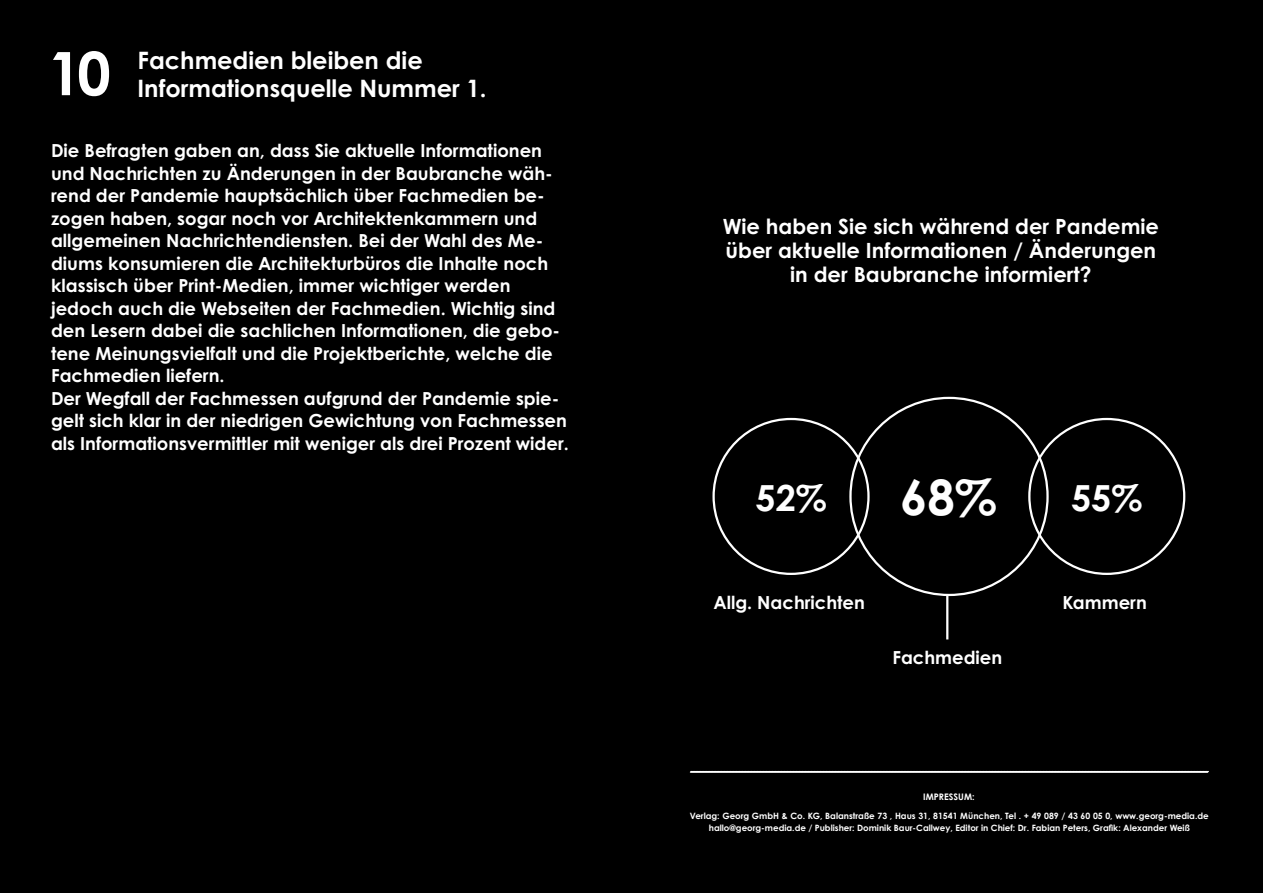
<style>
.page{position:relative;width:1263px;height:893px;background:#000}
.page>*{position:absolute;margin:0;border:0;box-sizing:border-box;transform-origin:0 0}
.t1{font:700 60px "Century Gothic Pro";color:#fff}
.t2{font:700 48.9px "Century Gothic Pro";color:#fff}
.t3{font:700 36px "Century Gothic Pro";color:#fff}
.t4{font:700 24px/28.5px "Century Gothic Pro";color:#fff}
.t5{font:700 21px/24px "Century Gothic Pro";color:#fff;text-align:center}
.t6{font:700 18px/22.5px "Century Gothic Pro";color:#fff}
.t7{font:700 9px "Century Gothic Pro";color:#fff}
.t8{font:700 8.7px/12px "Century Gothic Pro";color:#fff;text-align:center}
</style>
<div class="page">
<svg style="left:690px;top:771px;width:519px;height:2px"></svg>
<hr style="left:946px;top:596px;width:2px;height:43px;background:#fff">
<p class="t1" style="left:48px;top:36px;width:65px">10</p>
<p class="t4" style="left:138px;top:45px;width:351px">Fachmedien bleiben die<br>Informationsquelle Nummer 1.</p>
<p class="t6" style="left:51px;top:139px;width:511px">Die Befragten gaben an, dass Sie aktuelle Informationen und Nachrichten zu Änderungen in der Baubranche wäh&shy;rend der Pandemie hauptsächlich über Fachmedien be&shy;zogen haben, sogar noch vor Architektenkammern und allgemeinen Nachrichtendiensten. Bei der Wahl des Me&shy;diums konsumieren die Architekturbüros die Inhalte noch klassisch über Print-Medien, immer wichtiger werden jedoch auch die Webseiten der Fachmedien. Wichtig sind den Lesern dabei die sachlichen Informationen, die gebo&shy;tene Meinungsvielfalt und die Projektberichte, welche die Fachmedien liefern.</p>
<p class="t6" style="left:51px;top:387px;width:519px">Der Wegfall der Fachmessen aufgrund der Pandemie spie&shy;gelt sich klar in der niedrigen Gewichtung von Fachmessen als Informationsvermittler mit weniger als drei Prozent wider.</p>
<p class="t5" style="left:723px;top:214px;width:438px">Wie haben Sie sich während der Pandemie über aktuelle Informationen / Änderungen in der Baubranche informiert?</p>
<p class="t3" style="left:756px;top:476px;width:73px">52%</p>
<p class="t2" style="left:900px;top:466px;width:98px">68%</p>
<p class="t3" style="left:1071px;top:476px;width:73px">55%</p>
<p class="t6" style="left:713px;top:591px;width:153px">Allg. Nachrichten</p>
<p class="t6" style="left:1062px;top:591px;width:86px">Kammern</p>
<p class="t6" style="left:892px;top:645px;width:111px">Fachmedien</p>
<p class="t7" style="left:923px;top:791px;width:53px">IMPRESSUM:</p>
<p class="t8" style="left:690px;top:810px;width:520px">Verlag: Georg GmbH &amp; Co. KG, Balanstraße 73 , Haus 31, 81541 München, Tel . + 49 089 / 43 60 05 0, www.georg-media.de hallo@georg-media.de / Publisher: Dominik Baur-Callwey, Editor in Chief: Dr. Fabian Peters, Grafik: Alexander Weiß</p>
</div>
